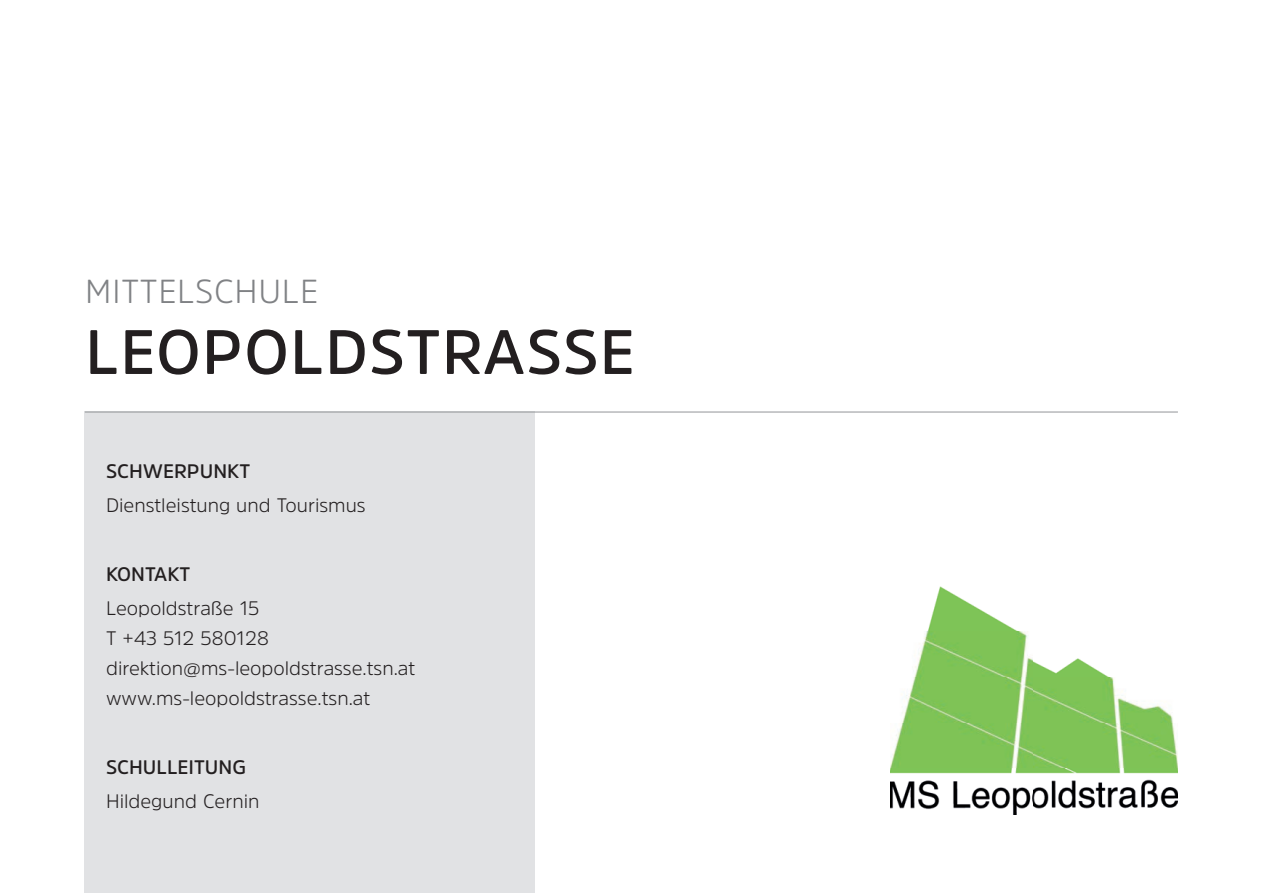
<style>
.page{position:relative;width:1263px;height:893px;background:#fff}
.page>*{position:absolute;margin:0;border:0;box-sizing:border-box;transform-origin:0 0}
.t1{font:600 62.4px "Amsi Pro";letter-spacing:.02em;color:#231f20}
.t2{font:300 33.3px "Amsi Pro";letter-spacing:.02em;color:#808285}
.t3{font:300 19.5px/30px "Amsi Pro";color:#231f20}
.t4{font:600 19.5px "Amsi Pro";color:#231f20}
</style>
<div class="page">
<div style="left:85px;top:412px;width:450px;height:481px;background:#e1e2e4"></div>
<hr style="left:85px;top:412px;width:1093px;height:1px;background:#939598">
<img style="left:890px;top:586px;width:288px;height:228px">
<h2 class="t2" style="left:85px;top:269px;width:235px">MITTELSCHULE</h2>
<h1 class="t1" style="left:85px;top:309px;width:551px">LEOPOLDSTRASSE</h1>
<p class="t4" style="left:106px;top:458px;width:146px">SCHWERPUNKT</p>
<p class="t3" style="left:106px;top:490px;width:261px">Dienstleistung und Tourismus</p>
<p class="t4" style="left:106px;top:561px;width:86px">KONTAKT</p>
<p class="t3" style="left:106px;top:593px;width:311px">Leopoldstraße 15<br>T +43 512 580128 direktion@ms-leopoldstrasse.tsn.at www.ms-leopoldstrasse.tsn.at</p>
<p class="t4" style="left:106px;top:753px;width:142px">SCHULLEITUNG</p>
<p class="t3" style="left:106px;top:785px;width:155px">Hildegund Cernin</p>
</div>
